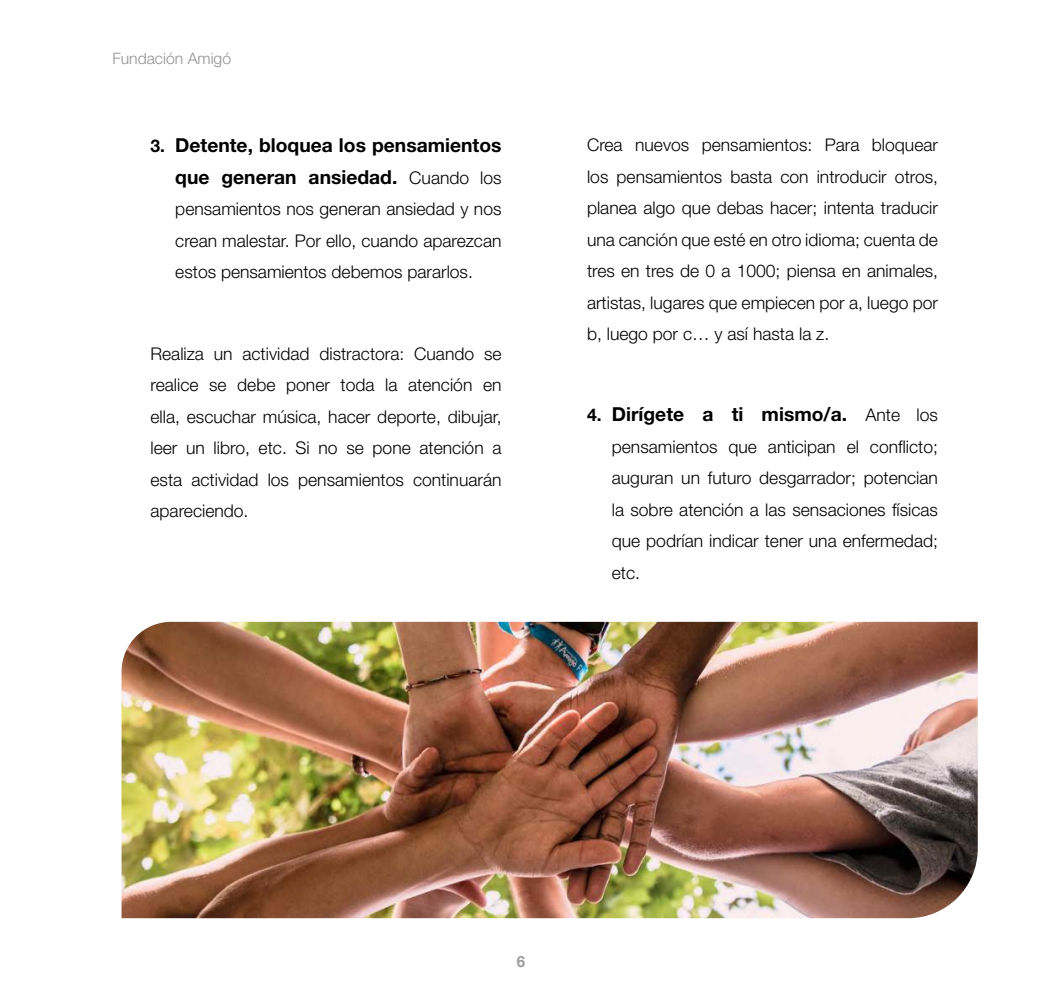
<style>
.page{position:relative;width:1042px;height:993px;background:#fff}
.page>*{position:absolute;margin:0;border:0;box-sizing:border-box;transform-origin:0 0}
.t1{font:700 19.25px/31.5px "Helvetica Neue LT Std";color:#000;text-align:right}
.t2{font:300 17.5px/31.5px "Helvetica Neue LT Std";color:#000;text-align:justify}
.t3{font:300 15.75px "Helvetica Neue LT Std";color:#929292}
.t4{font:15.75px "Zil Semi Slab";color:#9d9d9c}
.s1{font-size:17.5px}
.s2{font-weight:300;font-size:17.5px}
</style>
<div class="page">
<img style="left:122px;top:621px;width:855px;height:296px">
<p class="t3" style="left:112px;top:48px;width:120px">Fundación Amigó</p>
<p class="t1" style="left:150px;top:129px;width:352px"><span class="s1">3.</span> Detente, bloquea los pensamientos que generan ansiedad. <span class="s2">Cuando los</span></p>
<p class="t2" style="left:175px;top:193px;width:328px">pensamientos nos generan ansiedad y nos crean malestar. Por ello, cuando aparezcan estos pensamientos debemos pararlos.</p>
<p class="t2" style="left:150px;top:337px;width:352px">Realiza un actividad distractora: Cuando se realice se debe poner toda la atención en ella, escuchar música, hacer deporte, dibujar, leer un libro, etc. Si no se pone atención a esta actividad los pensamientos continuarán apareciendo.</p>
<p class="t2" style="left:587px;top:129px;width:352px">Crea nuevos pensamientos: Para bloquear los pensamientos basta con introducir otros, planea algo que debas hacer; intenta traducir una canción que esté en otro idioma; cuenta de tres en tres de 0 a 1000; piensa en animales, artistas, lugares que empiecen por a, luego por b, luego por c… y así hasta la z.</p>
<p class="t1" style="left:587px;top:398px;width:352px"><span class="s1">4.</span> Dirígete a ti mismo/a. <span class="s2">Ante los</span></p>
<p class="t2" style="left:612px;top:430px;width:328px">pensamientos que anticipan el conflicto; auguran un futuro desgarrador; potencian la sobre atención a las sensaciones físicas que podrían indicar tener una enfermedad; etc.</p>
<p class="t4" style="left:517px;top:951px;width:10px">6</p>
</div>
